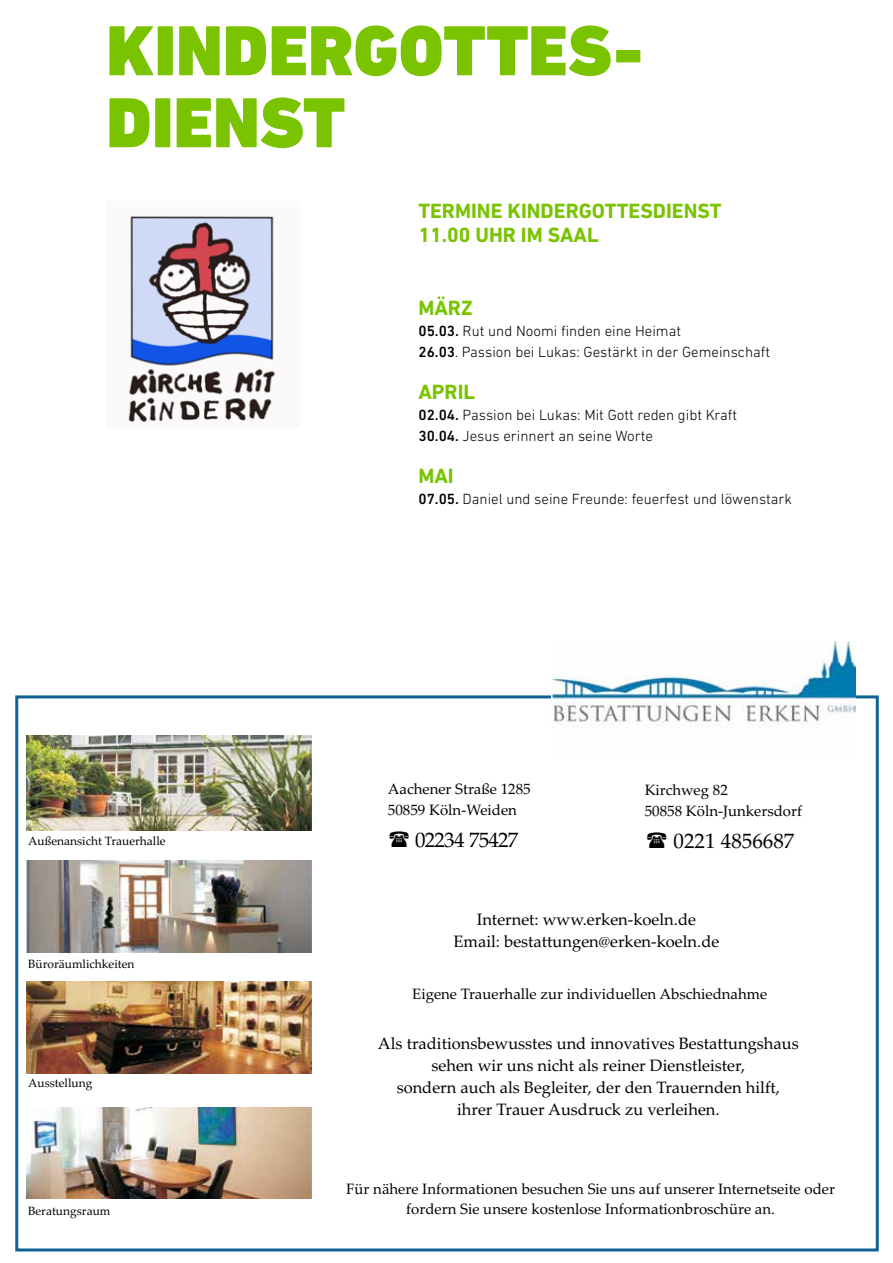
<style>
.page{position:relative;width:893px;height:1263px;background:#fff}
.page>*{position:absolute;margin:0;border:0;box-sizing:border-box;transform-origin:0 0}
.t1{font:900 72px/72px "DIN Next LT Pro";color:#79c300}
.t2{font:700 21px/24px "DIN Next LT Pro";color:#79c300}
.t3{font:21px "Palatino Linotype";color:#000}
.t4{font:16.5px/22.2px "Palatino Linotype";color:#000;text-align:center}
.t5{font:15px/20.2px "Palatino Linotype";color:#000}
.t6{font:300 15px/21px "DIN Next LT Pro";color:#000}
.t7{font:12px "Palatino Linotype";color:#000}
.s1{font-weight:500}
</style>
<div class="page">
<img style="left:128px;top:216px;width:148px;height:206px">
<div style="left:15px;top:695px;width:864px;height:556px;border:3px solid #0f6196"></div>
<img style="left:552px;top:642px;width:303px;height:86px">
<img style="left:27px;top:860px;width:285px;height:92px">
<img style="left:27px;top:982px;width:285px;height:91px">
<img style="left:27px;top:736px;width:285px;height:94px">
<img style="left:27px;top:1107px;width:285px;height:92px">
<h1 class="t1" style="left:106px;top:15px;width:538px">KINDERGOTTES-<br>DIENST</h1>
<p class="t2" style="left:418px;top:199px;width:305px">TERMINE KINDERGOTTESDIENST<br>11.00 UHR IM SAAL</p>
<p class="t7" style="left:28px;top:833px;width:139px">Außenansicht Trauerhalle</p>
<p class="t7" style="left:28px;top:956px;width:108px">Büroräumlichkeiten</p>
<p class="t7" style="left:28px;top:1075px;width:66px">Ausstellung</p>
<p class="t7" style="left:28px;top:1203px;width:84px">Beratungsraum</p>
<p class="t2" style="left:418px;top:296px;width:56px">MÄRZ</p>
<p class="t6" style="left:418px;top:320px;width:353px"><span class="s1">05.03.</span> Rut und Noomi finden eine Heimat<br><span class="s1">26.03</span>. Passion bei Lukas: Gestärkt in der Gemeinschaft</p>
<p class="t2" style="left:418px;top:380px;width:58px">APRIL</p>
<p class="t6" style="left:418px;top:404px;width:320px"><span class="s1">02.04.</span> Passion bei Lukas: Mit Gott reden gibt Kraft<br><span class="s1">30.04.</span> Jesus erinnert an seine Worte</p>
<p class="t2" style="left:418px;top:464px;width:37px">MAI</p>
<p class="t6" style="left:418px;top:488px;width:375px"><span class="s1">07.05.</span> Daniel und seine Freunde: feuerfest und löwenstark</p>
<p class="t5" style="left:388px;top:781px;width:144px">Aachener Straße 1285<br>50859 Köln-Weiden</p>
<p class="t3" style="left:415px;top:826px;width:105px">02234 75427</p>
<p class="t3" style="left:674px;top:827px;width:122px">0221 4856687</p>
<p class="t5" style="left:645px;top:781px;width:159px">Kirchweg 82<br>50858 Köln-Junkersdorf</p>
<p class="t4" style="left:453px;top:910px;width:267px">Internet: www.erken-koeln.de<br>Email: bestattungen@erken-koeln.de</p>
<p class="t5" style="left:412px;top:985px;width:357px">Eigene Trauerhalle zur individuellen Abschiednahme</p>
<p class="t4" style="left:378px;top:1033px;width:422px">Als traditionsbewusstes und innovatives Bestattungshaus sehen wir uns nicht als reiner Dienstleister,<br>sondern auch als Begleiter, der den Trauernden hilft, ihrer Trauer Ausdruck zu verleihen.</p>
<p class="t5" style="left:346px;top:1180px;width:490px;text-align:center">Für nähere Informationen besuchen Sie uns auf unserer Internetseite oder fordern Sie unsere kostenlose Informationbroschüre an.</p>
</div>
